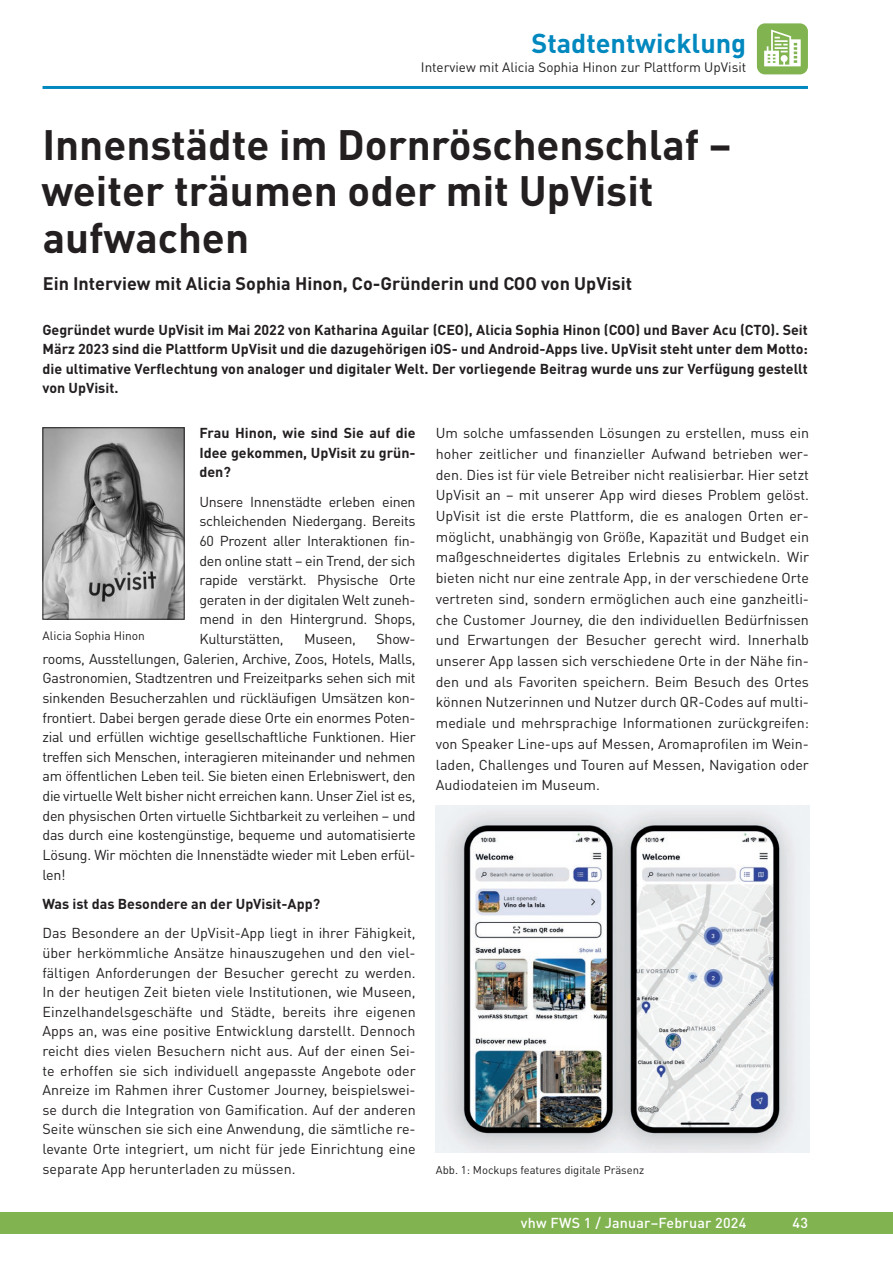
<style>
.page{position:relative;width:893px;height:1263px;background:#fff}
.page>*{position:absolute;margin:0;border:0;box-sizing:border-box;transform-origin:0 0}
._05_Kapitelüberschrift{font:700 42px/46.5px "DIN Pro";color:#231f20}
.t1{font:700 27px "DIN Pro";color:#0088bf}
._02_Zwischenüberschrift{font:700 18px "DIN Pro";color:#231f20}
._01_Grundschrift{font:14.25px/19.6px "DIN Pro";letter-spacing:-.02em;color:#231f20;text-align:justify}
._01_Grundschrift-2{font:700 14.25px/19.5px "DIN Pro";color:#231f20;text-align:justify}
.t2{font:500 14.25px "DIN Pro";letter-spacing:.015em;color:#fff}
.t3{font:13.5px "DIN Pro";color:#231f20}
._01_Grundschrift-3{font:12px "DIN Pro";color:#231f20}
._06_Bildlegende{font:11.25px "DIN Pro";color:#231f20}
</style>
<div class="page">
<div style="left:0;top:1212px;width:893px;height:21px;background:#81b450"></div>
<hr style="left:43px;top:86px;width:765px;height:3px;background:#0088bf">
<div style="left:757px;top:23px;width:51px;height:51px;background:#81b450;border-radius:8px"></div>
<svg style="left:764px;top:30px;width:37px;height:36px"></svg>
<img style="left:45px;top:429px;width:138px;height:189px">
<div style="left:43px;top:427px;width:142px;height:193px;border:1px solid #231f20"></div>
<img style="left:436px;top:806px;width:373px;height:346px">
<p class="t1" style="left:531px;top:25px;width:216px">Stadtentwicklung</p>
<p class="t3" style="left:421px;top:58px;width:327px">Interview mit Alicia Sophia Hinon zur Plattform UpVisit</p>
<p class="_05_Kapitelüberschrift" style="left:41px;top:120px;width:692px">Innenstädte im Dornröschenschlaf – weiter träumen oder mit UpVisit aufwachen</p>
<p class="_02_Zwischenüberschrift" style="left:43px;top:271px;width:591px">Ein Interview mit Alicia Sophia Hinon, Co-Gründerin und COO von UpVisit</p>
<p class="_01_Grundschrift-2" style="left:43px;top:319px;width:767px">Gegründet wurde UpVisit im Mai 2022 von Katharina Aguilar (CEO), Alicia Sophia Hinon (COO) und Baver Acu (CTO). Seit März 2023 sind die Plattform UpVisit und die dazugehörigen iOS- und Android-Apps live. UpVisit steht unter dem Motto: die ultimative Verflechtung von analoger und digitaler Welt. Der vorliegende Beitrag wurde uns zur Verfügung gestellt von UpVisit.</p>
<p class="_01_Grundschrift-2" style="left:199px;top:423px;width:218px">Frau Hinon, wie sind Sie auf die Idee gekommen, UpVisit zu grün&shy;den?</p>
<p class="_01_Grundschrift" style="left:199px;top:491px;width:218px">Unsere Innenstädte erleben einen schleichenden Niedergang. Bereits 60 Prozent aller Interaktionen fin&shy;den online statt – ein Trend, der sich rapide verstärkt. Physische Orte geraten in der digitalen Welt zuneh&shy;mend in den Hintergrund. Shops, Kulturstätten,</p>
<p class="_01_Grundschrift-3" style="left:43px;top:627px;width:104px">Alicia Sophia Hinon</p>
<p class="_01_Grundschrift" style="left:43px;top:628px;width:375px;text-indent:334px">Show&shy;rooms, Ausstellungen, Galerien, Archive, Zoos, Hotels, Malls, Gastronomien, Stadtzentren und Freizeitparks sehen sich mit sinkenden Besucherzahlen und rückläufigen Umsätzen kon&shy;frontiert. Dabei bergen gerade diese Orte ein enormes Poten&shy;zial und erfüllen wichtige gesellschaftliche Funktionen. Hier treffen sich Menschen, interagieren miteinander und nehmen am öffentlichen Leben teil. Sie bieten einen Erlebniswert, den die virtuelle Welt bisher nicht erreichen kann. Unser Ziel ist es, den physischen Orten virtuelle Sichtbarkeit zu verleihen – und das durch eine kostengünstige, bequeme und automatisierte Lösung. Wir möchten die Innenstädte wieder mit Leben erfül&shy;len!</p>
<p class="_01_Grundschrift-2" style="left:43px;top:893px;width:279px">Was ist das Besondere an der UpVisit-App?</p>
<p class="_01_Grundschrift" style="left:43px;top:923px;width:375px">Das Besondere an der UpVisit-App liegt in ihrer Fähigkeit, über herkömmliche Ansätze hinauszugehen und den viel&shy;fältigen Anforderungen der Besucher gerecht zu werden.<br>In der heutigen Zeit bieten viele Institutionen, wie Museen, Einzelhandelsgeschäfte und Städte, bereits ihre eigenen Apps an, was eine positive Entwicklung darstellt. Dennoch reicht dies vielen Besuchern nicht aus. Auf der einen Sei&shy;te erhoffen sie sich individuell angepasste Angebote oder Anreize im Rahmen ihrer Customer Journey, beispielswei&shy;se durch die Integration von Gamification. Auf der anderen Seite wünschen sie sich eine Anwendung, die sämtliche re&shy;levante Orte integriert, um nicht für jede Einrichtung eine separate App herunterladen zu müssen.</p>
<p class="_01_Grundschrift" style="left:304px;top:628px;width:53px">Museen,</p>
<p class="_01_Grundschrift" style="left:436px;top:422px;width:375px;line-height:20.7px">Um solche umfassenden Lösungen zu erstellen, muss ein hoher zeitlicher und finanzieller Aufwand betrieben wer&shy;den. Dies ist für viele Betreiber nicht realisierbar. Hier setzt UpVisit an – mit unserer App wird dieses Problem gelöst.<br>UpVisit ist die erste Plattform, die es analogen Orten er&shy;möglicht, unabhängig von Größe, Kapazität und Budget ein maßgeschneidertes digitales Erlebnis zu entwickeln. Wir bieten nicht nur eine zentrale App, in der verschiedene Orte vertreten sind, sondern ermöglichen auch eine ganzheitli&shy;che Customer Journey, die den individuellen Bedürfnissen und Erwartungen der Besucher gerecht wird. Innerhalb unserer App lassen sich verschiedene Orte in der Nähe fin&shy;den und als Favoriten speichern. Beim Besuch des Ortes können Nutzerinnen und Nutzer durch QR-Codes auf multi&shy;mediale und mehrsprachige Informationen zurückgreifen: von Speaker Line-ups auf Messen, Aromaprofilen im Wein&shy;laden, Challenges und Touren auf Messen, Navigation oder Audiodateien im Museum.</p>
<p class="_06_Bildlegende" style="left:436px;top:1162px;width:210px">Abb. 1: Mockups features digitale Präsenz</p>
<p class="t2" style="left:521px;top:1213px;width:227px">vhw FWS 1 / Januar–Februar 2024</p>
<p class="t2" style="left:792px;top:1213px;width:17px">43</p>
</div>
